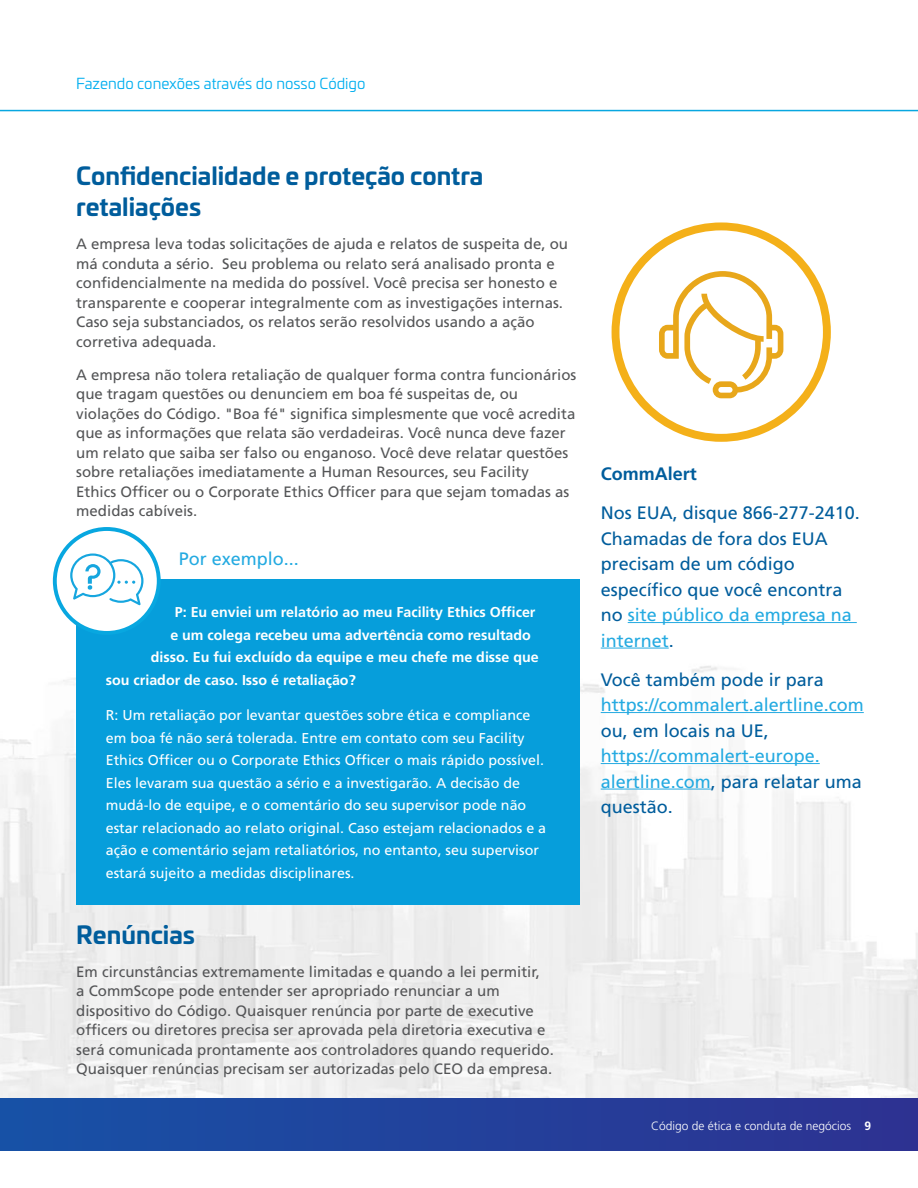
<style>
.page{position:relative;width:918px;height:1188px;background:#fff}
.page>*{position:absolute;margin:0;border:0;box-sizing:border-box;transform-origin:0 0}
.Headline_Large_Blue{font:700 24px/31.5px "Univia Pro";color:#005d9c}
.Sidebar_text{font:18px/25.5px "Frutiger LT Pro";color:#24aae1}
.Sidebar_text-2{font:18px/25.5px "Frutiger LT Pro";color:#005d9c}
.Sidebar_text-3{font:700 18px "Frutiger LT Pro";color:#005d9c}
.Body_Frutiger_Medium{font:15px/19.5px "Frutiger LT Pro";color:#545557}
.Main_Heading_repeat{font:15px "Univia Pro";color:#00aeef}
.Body_Copy{font:14.25px/22.5px "Frutiger LT Pro";color:#fff}
.Body_Copy-2{font:700 14.25px "Frutiger LT Pro";color:#fff}
.t1{font:300 12px "Frutiger LT Pro";color:#fff}
.s1{color:#24aae1}
.s2{color:#005d9c}
.s3{font-weight:700}
</style>
<div class="page">
<img style="left:0;top:614px;width:918px;height:485px">
<hr style="left:628px;top:622px;width:229px;height:1px;background:#24aae1">
<hr style="left:601px;top:648px;width:68px;height:1px;background:#24aae1">
<hr style="left:601px;top:712px;width:263px;height:1px;background:#24aae1">
<hr style="left:601px;top:763px;width:219px;height:1px;background:#24aae1">
<hr style="left:601px;top:789px;width:110px;height:1px;background:#24aae1">
<div style="left:0;top:1099px;width:918px;height:51px;background:linear-gradient(to right,#1751a6,#2e3291)"></div>
<hr style="left:0;top:110px;width:918px;height:1px;background:#08a7e0">
<div style="left:76px;top:579px;width:503px;height:325px;background:#069edb"></div>
<div style="left:55px;top:529px;width:104px;height:104px;background:#fff;border-radius:50%"></div>
<div style="left:53px;top:527px;width:108px;height:108px;border:4px solid #08a7e0;border-radius:50%"></div>
<svg style="left:70px;top:553px;width:73px;height:52px"></svg>
<svg style="left:612px;top:222px;width:219px;height:220px"></svg>
<svg style="left:659px;top:271px;width:124px;height:127px"></svg>
<p class="Main_Heading_repeat" style="left:76px;top:72px;width:291px">Fazendo conexões através do nosso Código</p>
<p class="Headline_Large_Blue" style="left:76px;top:158px;width:409px">Confidencialidade e proteção contra retaliações</p>
<p class="Body_Frutiger_Medium" style="left:76px;top:234px;width:493px">A empresa leva todas solicitações de ajuda e relatos de suspeita de, ou má conduta a sério. Seu problema ou relato será analisado pronta e confidencialmente na medida do possível. Você precisa ser honesto e transparente e cooperar integralmente com as investigações internas.<br>Caso seja substanciados, os relatos serão resolvidos usando a ação corretiva adequada.</p>
<p class="Body_Frutiger_Medium" style="left:76px;top:365px;width:502px">A empresa não tolera retaliação de qualquer forma contra funcionários que tragam questões ou denunciem em boa fé suspeitas de, ou violações do Código. "Boa fé" significa simplesmente que você acredita que as informações que relata são verdadeiras. Você nunca deve fazer um relato que saiba ser falso ou enganoso. Você deve relatar questões sobre retaliações imediatamente a Human Resources, seu Facility<br>Ethics Officer ou o Corporate Ethics Officer para que sejam tomadas as medidas cabíveis.</p>
<p class="Sidebar_text" style="left:179px;top:546px;width:122px">Por exemplo...</p>
<p class="Body_Copy-2" style="left:175px;top:604px;width:362px">P: Eu enviei um relatório ao meu Facility Ethics Officer</p>
<p class="Body_Copy-2" style="left:170px;top:627px;width:362px">e um colega recebeu uma advertência como resultado</p>
<p class="Body_Copy-2" style="left:151px;top:649px;width:389px">disso. Eu fui excluído da equipe e meu chefe me disse que</p>
<p class="Body_Copy-2" style="left:106px;top:672px;width:251px">sou criador de caso. Isso é retaliação?</p>
<p class="Body_Copy" style="left:106px;top:704px;width:442px">R: Um retaliação por levantar questões sobre ética e compliance em boa fé não será tolerada. Entre em contato com seu Facility Ethics Officer ou o Corporate Ethics Officer o mais rápido possível.<br>Eles levaram sua questão a sério e a investigarão. A decisão de mudá-lo de equipe, e o comentário do seu supervisor pode não estar relacionado ao relato original. Caso estejam relacionados e a ação e comentário sejam retaliatórios, no entanto, seu supervisor estará sujeito a medidas disciplinares.</p>
<p class="Headline_Large_Blue" style="left:76px;top:917px;width:120px">Renúncias</p>
<p class="Body_Frutiger_Medium" style="left:76px;top:962px;width:479px">Em circunstâncias extremamente limitadas e quando a lei permitir,<br>a CommScope pode entender ser apropriado renunciar a um dispositivo do Código. Quaisquer renúncia por parte de executive officers ou diretores precisa ser aprovada pela diretoria executiva e será comunicada prontamente aos controladores quando requerido.<br>Quaisquer renúncias precisam ser autorizadas pelo CEO da empresa.</p>
<p class="Sidebar_text-3" style="left:601px;top:463px;width:98px">CommAlert</p>
<p class="Sidebar_text-2" style="left:601px;top:500px;width:261px">Nos EUA, disque 866-277-2410.<br>Chamadas de fora dos EUA precisam de um código específico que você encontra no <span class="s1">site público da empresa na internet</span>.</p>
<p class="Sidebar_text" style="left:601px;top:667px;width:265px"><span class="s2">Você também pode ir para </span>https://commalert.alertline.com <span class="s2">ou, em locais na UE, </span>https://commalert-europe. alertline.com<span class="s2">, para relatar uma questão.</span></p>
<p class="t1" style="left:651px;top:1118px;width:222px">Código de ética e conduta de negócios <span class="s3">9</span></p>
</div>
